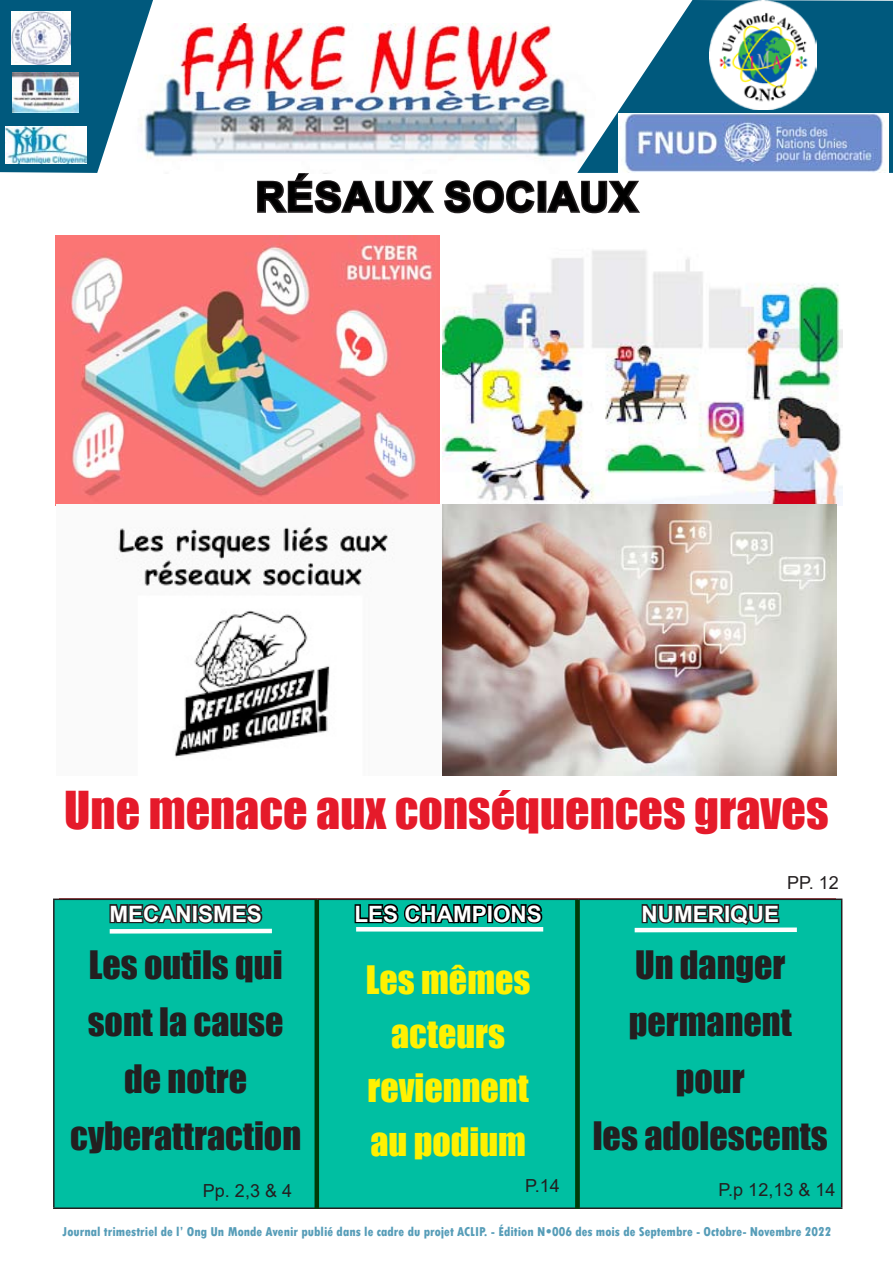
<style>
.page{position:relative;width:893px;height:1263px;background:#fff}
.page>*{position:absolute;margin:0;border:0;box-sizing:border-box;transform-origin:0 0}
.t1{font:48px "Impact";color:#e51a2a}
.t2{font:700 40.5px "Arial";color:#000}
.t3{font:36px/57px "Impact";color:#231f20;text-align:center}
.t4{font:36px/54px "Impact";color:#fff101;text-align:center}
.t5{font:700 22.5px "Arial";color:#fff}
.t6{font:18px "Arial";color:#231f20}
.t7{font:800 condensed 13.5px "Tw Cen";color:#579db8}
</style>
<div class="page">
<img style="left:153px;top:23px;width:424px;height:138px">
<svg style="left:0;top:0;width:153px;height:173px"></svg>
<svg style="left:577px;top:0;width:316px;height:173px;fill:#00597d"></svg>
<img style="left:13px;top:72px;width:65px;height:41px">
<img style="left:5px;top:127px;width:81px;height:37px">
<div style="left:55px;top:900px;width:786px;height:307px;background:#00bfa2"></div>
<hr style="left:53px;top:898px;width:264px;height:2px;background:#231f20">
<hr style="left:53px;top:900px;width:2px;height:307px;background:#231f20">
<hr style="left:317px;top:898px;width:262px;height:2px;background:#231f20">
<hr style="left:579px;top:898px;width:263px;height:2px;background:#231f20">
<hr style="left:841px;top:900px;width:1px;height:307px;background:#231f20">
<hr style="left:53px;top:1207px;width:264px;height:2px;background:#231f20">
<hr style="left:317px;top:1207px;width:262px;height:2px;background:#231f20">
<hr style="left:579px;top:1207px;width:263px;height:2px;background:#231f20">
<svg style="left:108px;top:898px;width:157px;height:30px;background:#185f54"></svg>
<svg style="left:353px;top:898px;width:192px;height:30px;background:#055549"></svg>
<svg style="left:640px;top:898px;width:141px;height:29px;background:#195c51"></svg>
<hr style="left:356px;top:927px;width:187px;height:4px;background:#fff">
<div style="left:635px;top:927px;width:162px;height:5px;background:#fff"></div>
<hr style="left:110px;top:929px;width:162px;height:4px;background:#fff">
<svg style="left:257px;top:173px;width:278px;height:41px"></svg>
<div style="left:538px;top:181px;width:8px;height:32px;border:3px solid #231f20"></div>
<svg style="left:545px;top:180px;width:95px;height:34px"></svg>
<img style="left:618px;top:114px;width:271px;height:59px">
<img style="left:12px;top:12px;width:59px;height:53px">
<img style="left:709px;top:0;width:108px;height:109px">
<hr style="left:315px;top:900px;width:4px;height:309px;background:#003c08">
<div style="left:575px;top:900px;width:5px;height:309px;background:#003c08"></div>
<img style="left:55px;top:235px;width:385px;height:270px">
<img style="left:442px;top:250px;width:400px;height:255px">
<img style="left:56px;top:504px;width:387px;height:271px">
<img style="left:443px;top:504px;width:394px;height:271px">
<h2 class="t2" style="left:256px;top:168px;width:88px">RÉSAU</h2>
<h2 class="t2" style="left:404px;top:168px;width:68px">X SOCIAU</h2>
<h2 class="t2" style="left:610px;top:168px;width:29px">X</h2>
<h1 class="t1" style="left:64px;top:773px;width:766px">Une menace aux conséquences graves</h1>
<h3 class="t5" style="left:109px;top:898px;width:154px">MECANISMES</h3>
<h3 class="t3" style="left:70px;top:935px;width:232px">Les outils qui sont la cause de notre cyberattraction</h3>
<h3 class="t5" style="left:354px;top:898px;width:189px">LES CHAMPIONS</h3>
<h3 class="t4" style="left:366px;top:952px;width:166px">Les mêmes acteurs reviennent au podium</h3>
<h3 class="t6" style="left:787px;top:870px;width:53px">PP. 12</h3>
<h3 class="t5" style="left:641px;top:898px;width:139px">NUMERIQUE</h3>
<h3 class="t3" style="left:593px;top:935px;width:237px">Un danger permanent pour<br>les adolescents</h3>
<h3 class="t6" style="left:203px;top:1179px;width:91px">Pp. 2,3 &amp; 4</h3>
<h3 class="t6" style="left:525px;top:1174px;width:36px">P.14</h3>
<h3 class="t6" style="left:719px;top:1177px;width:118px">P.p 12,13 &amp; 14</h3>
<p class="t7" style="left:63px;top:1223px;width:770px">Journal trimestriel de l’ Ong Un Monde Avenir publié dans le cadre du projet ACLIP. - Édition N•006 des mois de Septembre - Octobre- Novembre 2022</p>
</div>
